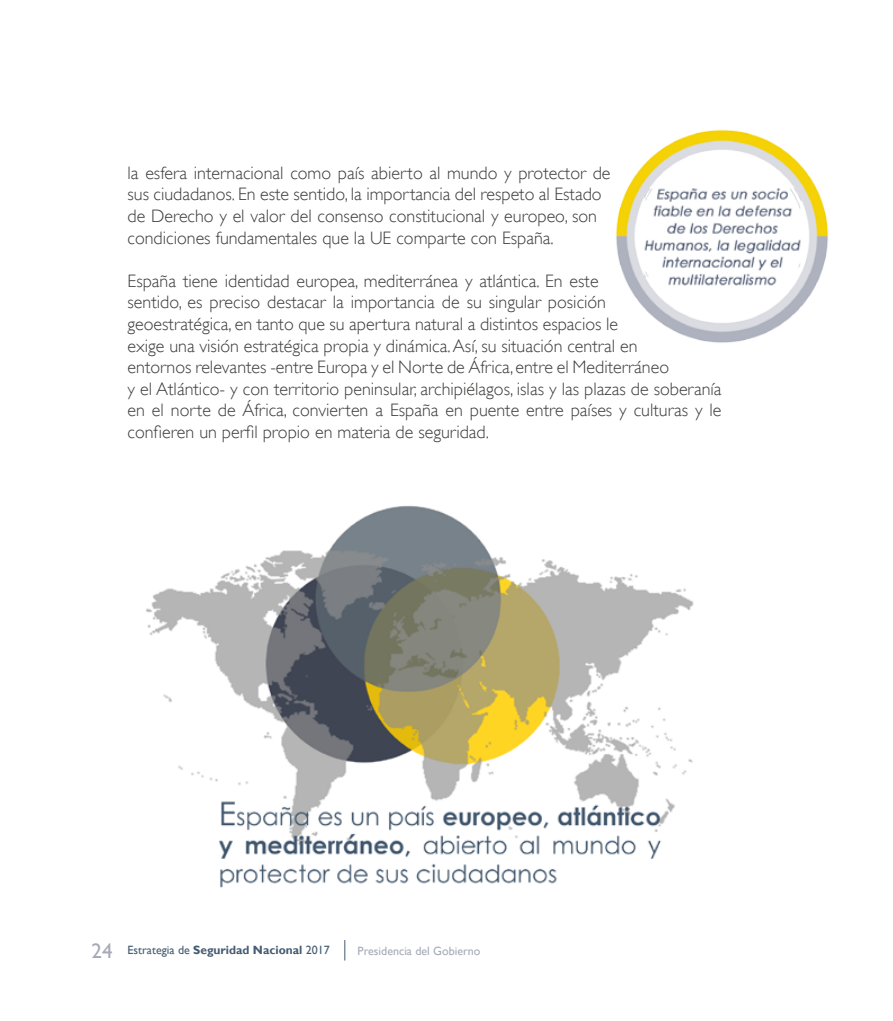
<style>
.page{position:relative;width:893px;height:1021px;background:#fff}
.page>*{position:absolute;margin:0;border:0;box-sizing:border-box;transform-origin:0 0}
.t1{font:300 18px/21.6px "Gill Sans";color:#3c3c3b}
.t2{font:700 12px "Gill Sans";color:#445b71}
.t3{font:12px "Gill Sans";color:#a6aab8}
.s1{font-weight:400;font-size:21px;color:#a6aab8}
.s2{font-weight:400}
</style>
<div class="page">
<svg style="left:344px;top:940px;width:1px;height:20px"></svg>
<img style="left:614px;top:128px;width:218px;height:218px;border-radius:109px">
<img style="left:146px;top:505px;width:548px;height:383px">
<p class="t1" style="left:128px;top:162px;width:484px">la esfera internacional como país abierto al mundo y protector de sus ciudadanos. En este sentido, la importancia del respeto al Estado de Derecho y el valor del consenso constitucional y europeo, son condiciones fundamentales que la UE comparte con España.</p>
<p class="t1" style="left:128px;top:270px;width:596px">España tiene identidad europea, mediterránea y atlántica. En este<br>sentido, es preciso destacar la importancia de su singular posición<br>geoestratégica, en tanto que su apertura natural a distintos espacios le<br>exige una visión estratégica propia y dinámica. Así, su situación central en<br>entornos relevantes -entre Europa y el Norte de África, entre el Mediterráneo<br>y el Atlántico- y con territorio peninsular, archipiélagos, islas y las plazas de soberanía en el norte de África, convierten a España en puente entre países y culturas y le confieren un perfil propio en materia de seguridad.</p>
<p class="t2" style="left:92px;top:943px;width:240px"><span class="s1">24</span> <span class="s2">Estrategia de</span> Seguridad Nacional <span class="s2">2017</span></p>
<p class="t3" style="left:358px;top:943px;width:124px">Presidencia del Gobierno</p>
</div>
